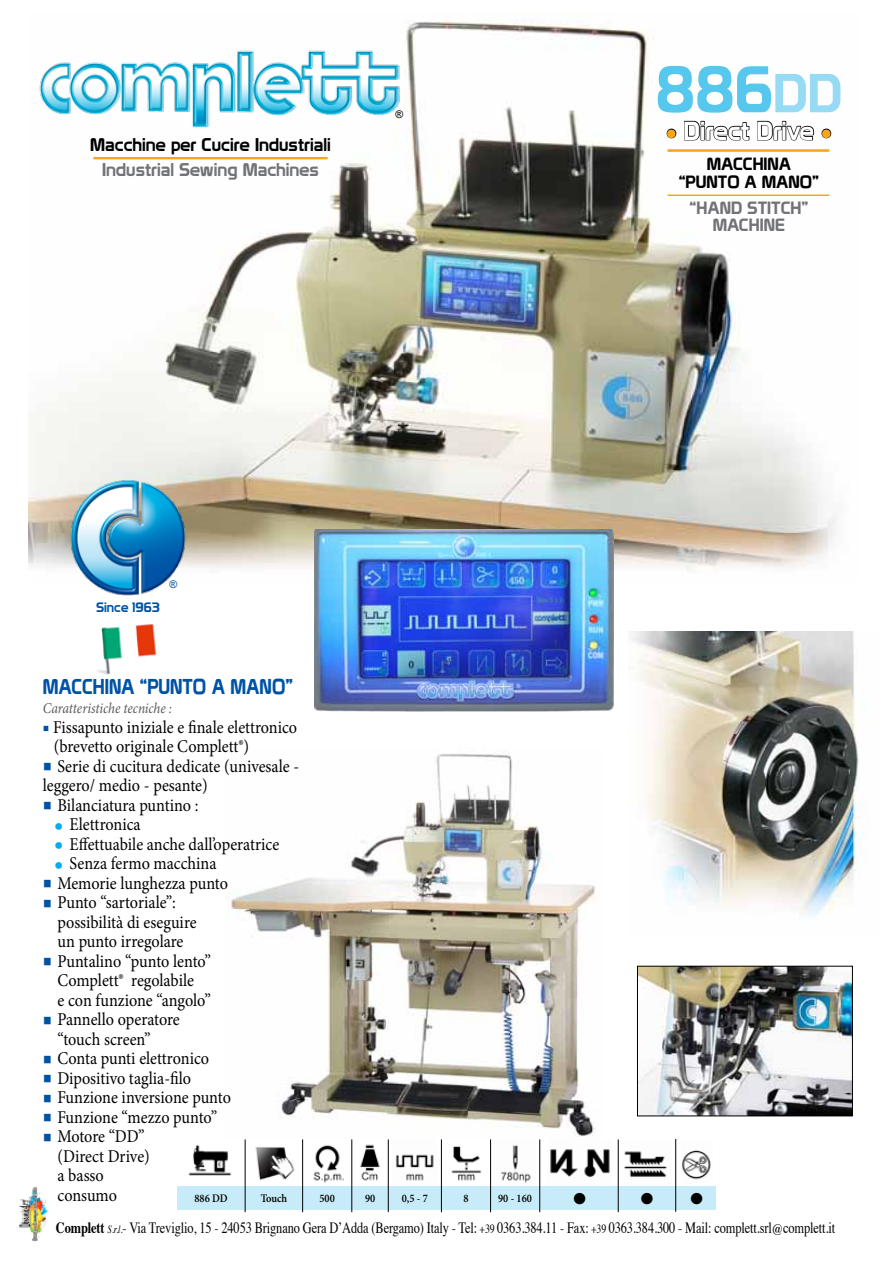
<style>
.page{position:relative;width:893px;height:1263px;background:#fff}
.page>*{position:absolute;margin:0;border:0;box-sizing:border-box;transform-origin:0 0}
.t1{font:64.2px "Prototype";color:#56c7ed}
.t2{font:25.5px "Prototype";color:#fff}
.t3{font:21px "Prototype";color:#0052a5;scale:.9 1}
.t4{font:18px/19.5px "Minion Pro";color:#000;scale:.9 1}
.t5{font:18px "Prototype";color:#000}
.t6{font:18px "Prototype";color:#727377}
.t7{font:17.4px/18px "Prototype";color:#000;text-align:center}
.t8{font:17.4px/16.5px "Prototype";color:#727377;text-align:center}
.t9{font:15.75px "Zapf Dingbats ITC";color:#000}
.t10{font:15.6px "Times";letter-spacing:-.01em;color:#000;scale:.79 1}
.t11{font:italic 15px "Minion Pro";letter-spacing:-.005em;color:#58595b;scale:.9 1}
.t12{font:13.35px "Prototype";color:#0052a5}
.t13{font:600 11.55px "Minion Pro";color:#000;scale:.9 1}
.t14{font:10.5px "Arial";color:#000}
.t15{font:10.5px "Arial";color:#0052a5}
.s1{font-size:53.4px;color:#96daf3}
.s2{color:#faa61a}
.s3{color:#0052a5}
.s4{font-size:25.5px;color:#0052a5}
.s5{font-size:25.5px;color:#00aeef}
.s6{font-weight:700}
.s7{font-style:italic;font-size:10.95px}
.s8{font-size:12.6px}
</style>
<div class="page">
<img style="left:28px;top:20px;width:808px;height:562px">
<img style="left:230px;top:754px;width:366px;height:382px">
<img style="left:98px;top:624px;width:59px;height:51px">
<img style="left:315px;top:529px;width:298px;height:182px">
<hr style="left:93px;top:157px;width:235px;height:2px;background:#faa61a">
<svg style="left:666px;top:128px;width:11px;height:11px"></svg>
<svg style="left:683px;top:120px;width:67px;height:21px"></svg>
<svg style="left:756px;top:120px;width:59px;height:22px"></svg>
<svg style="left:821px;top:128px;width:11px;height:11px"></svg>
<hr style="left:667px;top:149px;width:162px;height:3px;background:#faa61a">
<img style="left:34px;top:44px;width:370px;height:84px">
<img style="left:188px;top:1144px;width:44px;height:32px">
<img style="left:255px;top:1147px;width:40px;height:34px">
<img style="left:313px;top:1145px;width:31px;height:38px">
<img style="left:360px;top:1144px;width:20px;height:37px">
<img style="left:451px;top:1146px;width:31px;height:35px">
<img style="left:396px;top:1154px;width:38px;height:27px">
<img style="left:501px;top:1145px;width:30px;height:38px">
<img style="left:682px;top:1150px;width:29px;height:30px">
<img style="left:624px;top:1151px;width:43px;height:26px">
<img style="left:550px;top:1149px;width:60px;height:28px">
<div style="left:177px;top:1186px;width:539px;height:24px;background:#c7ebf8"></div>
<hr style="left:245px;top:1139px;width:1px;height:73px;background:#000">
<hr style="left:302px;top:1139px;width:1px;height:73px;background:#000">
<hr style="left:352px;top:1139px;width:1px;height:73px;background:#000">
<hr style="left:388px;top:1139px;width:1px;height:73px;background:#000">
<hr style="left:441px;top:1139px;width:1px;height:73px;background:#000">
<hr style="left:490px;top:1139px;width:1px;height:73px;background:#000">
<hr style="left:539px;top:1139px;width:1px;height:73px;background:#000">
<hr style="left:618px;top:1139px;width:1px;height:73px;background:#000">
<hr style="left:675px;top:1139px;width:1px;height:73px;background:#000">
<hr style="left:667px;top:194px;width:162px;height:2px;background:#faa61a">
<img style="left:68px;top:477px;width:120px;height:121px;border-radius:60px">
<img style="left:631px;top:631px;width:233px;height:286px">
<img style="left:639px;top:968px;width:212px;height:146px">
<div style="left:637px;top:966px;width:216px;height:150px;border:1px solid #000"></div>
<img style="left:19px;top:1186px;width:29px;height:56px">
<svg style="left:675px;top:1193px;width:2px;height:11px"></svg>
<p class="t5" style="left:90px;top:134px;width:242px">Macchine per Cucire Industriali</p>
<p class="t6" style="left:102px;top:159px;width:218px">Industrial Sewing Machines</p>
<p class="t14" style="left:395px;top:108px;width:9px">®</p>
<h1 class="t1" style="left:655px;top:51px;width:188px">886<span class="s1">DD</span></h1>
<h2 class="t2" style="left:667px;top:115px;width:166px"><span class="s2">•</span> Direct Drive <span class="s2">•</span></h2>
<p class="t7" style="left:679px;top:155px;width:142px">MACCHINA “PUNTO A MANO”</p>
<p class="t8" style="left:689px;top:200px;width:120px">“HAND STITCH”<br>MACHINE</p>
<p class="t12" style="left:96px;top:600px;width:65px">Since 1963</p>
<p class="t15" style="left:169px;top:577px;width:9px">®</p>
<p class="t3" style="left:43px;top:674px;width:279px">MACCHINA “PUNTO A MANO”</p>
<p class="t11" style="left:43px;top:698px;width:145px">Caratteristiche tecniche :</p>
<p class="t4" style="left:54px;top:717px;width:272px;text-indent:-11px"><span class="s3">■</span> Fissapunto iniziale e finale elettronico (brevetto originale Complett®)</p>
<p class="t4" style="left:43px;top:756px;width:286px"><span class="s4">■</span> Serie di cucitura dedicate (univesale - leggero/ medio - pesante)</p>
<p class="t4" style="left:43px;top:795px;width:175px"><span class="s4">■</span> Bilanciatura puntino :</p>
<p class="t4" style="left:54px;top:815px;width:98px"><span class="s5">•</span> Elettronica</p>
<p class="t4" style="left:54px;top:834px;width:252px"><span class="s5">•</span> Effettuabile anche dall’operatrice</p>
<p class="t4" style="left:54px;top:854px;width:182px"><span class="s5">•</span> Senza fermo macchina</p>
<p class="t4" style="left:43px;top:873px;width:207px"><span class="s4">■</span> Memorie lunghezza punto</p>
<p class="t4" style="left:58px;top:893px;width:156px;text-indent:-15px"><span class="s4">■</span> Punto “sartoriale”: possibilità di eseguire un punto irregolare</p>
<p class="t4" style="left:58px;top:951px;width:172px;text-indent:-15px"><span class="s4">■</span> Puntalino “punto lento”<br>Complett® regolabile<br>e con funzione “angolo”</p>
<p class="t4" style="left:58px;top:1010px;width:137px;text-indent:-15px"><span class="s4">■</span> Pannello operatore “touch screen”</p>
<p class="t4" style="left:43px;top:1049px;width:186px"><span class="s4">■</span> Conta punti elettronico</p>
<p class="t4" style="left:43px;top:1068px;width:166px"><span class="s4">■</span> Dipositivo taglia-filo</p>
<p class="t4" style="left:43px;top:1088px;width:211px"><span class="s4">■</span> Funzione inversione punto</p>
<p class="t4" style="left:43px;top:1107px;width:195px"><span class="s4">■</span> Funzione “mezzo punto”</p>
<p class="t4" style="left:58px;top:1127px;width:104px;text-indent:-15px"><span class="s4">■</span> Motore “DD” (Direct Drive) a basso consumo</p>
<p class="t13" style="left:194px;top:1190px;width:38px">886 DD</p>
<p class="t13" style="left:261px;top:1190px;width:31px">Touch</p>
<p class="t13" style="left:319px;top:1190px;width:19px">500</p>
<p class="t13" style="left:365px;top:1190px;width:13px">90</p>
<p class="t13" style="left:402px;top:1190px;width:31px">0,5 - 7</p>
<p class="t13" style="left:463px;top:1190px;width:7px">8</p>
<p class="t13" style="left:498px;top:1190px;width:39px">90 - 160</p>
<p class="t9" style="left:573px;top:1191px;width:14px">●</p>
<p class="t10" style="left:56px;top:1213px;width:988px"><span class="s6">Complett</span> <span class="s7">S.r.l.</span>- Via Treviglio, 15 - 24053 Brignano Gera D’Adda (Bergamo) Italy - Tel: <span class="s8">+39</span> 0363.384.11 - Fax: <span class="s8">+39</span> 0363.384.300 - Mail: complett.srl@complett.it</p>
</div>
